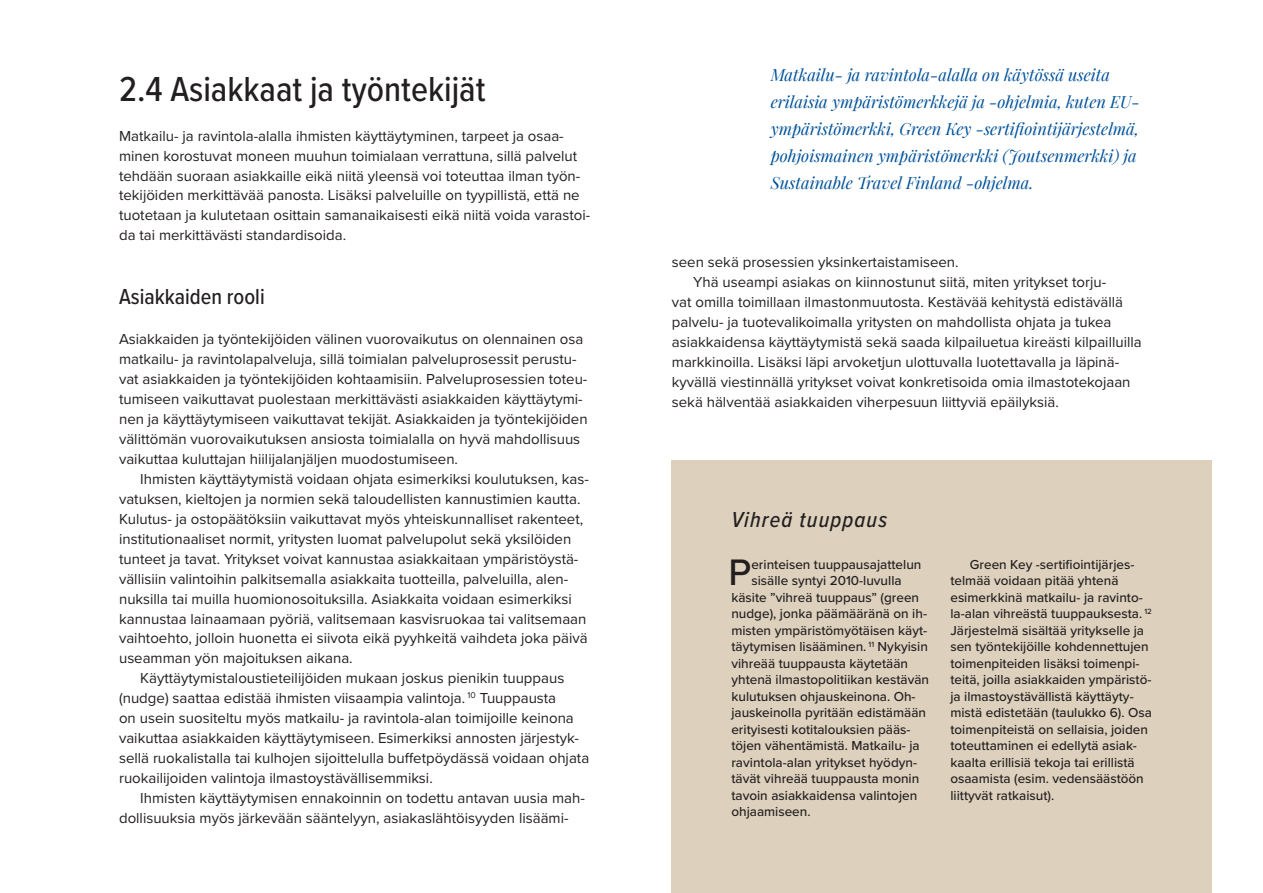
<style>
.page{position:relative;width:1263px;height:893px;background:#fff}
.page>*{position:absolute;margin:0;border:0;box-sizing:border-box;transform-origin:0 0}
.Taulukoiden_teksti_Prox_nova_9_pt_medium{font:500 38.25px "Proxima Nova";color:#231f20}
.Otsikko{font:500 36px "Proxima Nova Cond";color:#231f20}
.Väliotsikko{font:500 22.5px "Proxima Nova Cond";color:#231f20}
.Väliotsikko-2{font:italic 500 22.5px "Proxima Nova Cond";letter-spacing:.05em;color:#231f20}
.Nosto{font:italic 16.5px/27px "Playfair Display";color:#01529a}
.Leipis_Proxima_Nova{font:15px/20px "Proxima Nova";color:#231f20}
.Leipis_eka_kpl{font:15px/20px "Proxima Nova";color:#231f20}
.Taulukoiden_teksti_Prox_nova_9_pt_medium-2{font:500 13.5px/16.5px "Proxima Nova";color:#231f20}
</style>
<div class="page">
<div style="left:672px;top:460px;width:540px;height:433px;background:#ddd1bd"></div>
<p class="Otsikko" style="left:119px;top:62px;width:368px">2.4 Asiakkaat ja työntekijät</p>
<p class="Leipis_eka_kpl" style="left:119px;top:125px;width:473px">Matkailu- ja ravintola-alalla ihmisten käyttäytyminen, tarpeet ja osaa&shy;minen korostuvat moneen muuhun toimialaan verrattuna, sillä palvelut tehdään suoraan asiakkaille eikä niitä yleensä voi toteuttaa ilman työn&shy;tekijöiden merkittävää panosta. Lisäksi palveluille on tyypillistä, että ne tuotetaan ja kulutetaan osittain samanaikaisesti eikä niitä voida varastoi&shy;da tai merkittävästi standardisoida.</p>
<p class="Väliotsikko" style="left:119px;top:280px;width:147px">Asiakkaiden rooli</p>
<p class="Leipis_eka_kpl" style="left:119px;top:329px;width:470px">Asiakkaiden ja työntekijöiden välinen vuorovaikutus on olennainen osa matkailu- ja ravintolapalveluja, sillä toimialan palveluprosessit perustu&shy;vat asiakkaiden ja työntekijöiden kohtaamisiin. Palveluprosessien toteu&shy;tumiseen vaikuttavat puolestaan merkittävästi asiakkaiden käyttäytymi&shy;nen ja käyttäytymiseen vaikuttavat tekijät. Asiakkaiden ja työntekijöiden välittömän vuorovaikutuksen ansiosta toimialalla on hyvä mahdollisuus vaikuttaa kuluttajan hiilijalanjäljen muodostumiseen.</p>
<p class="Leipis_Proxima_Nova" style="left:119px;top:468px;width:471px;text-indent:21px">Ihmisten käyttäytymistä voidaan ohjata esimerkiksi koulutuksen, kas&shy;vatuksen, kieltojen ja normien sekä taloudellisten kannustimien kautta.<br>Kulutus- ja ostopäätöksiin vaikuttavat myös yhteiskunnalliset rakenteet, institutionaaliset normit, yritysten luomat palvelupolut sekä yksilöiden tunteet ja tavat. Yritykset voivat kannustaa asiakkaitaan ympäristöystä&shy;vällisiin valintoihin palkitsemalla asiakkaita tuotteilla, palveluilla, alen&shy;nuksilla tai muilla huomionosoituksilla. Asiakkaita voidaan esimerkiksi kannustaa lainaamaan pyöriä, valitsemaan kasvisruokaa tai valitsemaan vaihtoehto, jolloin huonetta ei siivota eikä pyyhkeitä vaihdeta joka päivä useamman yön majoituksen aikana.</p>
<p class="Leipis_Proxima_Nova" style="left:119px;top:668px;width:472px;text-indent:21px">Käyttäytymistaloustieteilijöiden mukaan joskus pienikin tuuppaus (nudge) saattaa edistää ihmisten viisaampia valintoja. <sup>10</sup> Tuuppausta<br>on usein suositeltu myös matkailu- ja ravintola-alan toimijoille keinona vaikuttaa asiakkaiden käyttäytymiseen. Esimerkiksi annosten järjestyk&shy;sellä ruokalistalla tai kulhojen sijoittelulla buffetpöydässä voidaan ohjata ruokailijoiden valintoja ilmastoystävällisemmiksi.</p>
<p class="Leipis_Proxima_Nova" style="left:119px;top:787px;width:467px;text-indent:21px">Ihmisten käyttäytymisen ennakoinnin on todettu antavan uusia mah&shy;dollisuuksia myös järkevään sääntelyyn, asiakaslähtöisyyden lisäämi-</p>
<p class="Nosto" style="left:771px;top:60px;width:370px">Matkailu- ja ravintola-alalla on käytössä useita erilaisia ympäristömerkkejä ja -ohjelmia, kuten EU&shy;ympäristö-merkki, Green Key -sertifiointijärjestelmä, pohjoismainen ympäristömerkki (Joutsenmerkki) ja Sustainable Travel Finland -ohjelma.</p>
<p class="Leipis_Proxima_Nova" style="left:672px;top:251px;width:288px">seen sekä prosessien yksinkertaistamiseen.</p>
<p class="Leipis_Proxima_Nova" style="left:672px;top:271px;width:471px;text-indent:21px">Yhä useampi asiakas on kiinnostunut siitä, miten yritykset torju-<br>vat omilla toimillaan ilmastonmuutosta. Kestävää kehitystä edistävällä palvelu- ja tuotevalikoimalla yritysten on mahdollista ohjata ja tukea asiakkaidensa käyttäytymistä sekä saada kilpailuetua kireästi kilpailluilla markkinoilla. Lisäksi läpi arvoketjun ulottuvalla luotettavalla ja läpinä&shy;kyvällä viestinnällä yritykset voivat konkretisoida omia ilmastotekojaan sekä hälventää asiakkaiden viherpesuun liittyviä epäilyksiä.</p>
<p class="Väliotsikko-2" style="left:731px;top:503px;width:157px">Vihreä tuuppaus</p>
<p class="Taulukoiden_teksti_Prox_nova_9_pt_medium" style="left:729px;top:544px;width:24px">P</p>
<p class="Taulukoiden_teksti_Prox_nova_9_pt_medium-2" style="left:751px;top:555px;width:171px">erinteisen tuuppausajattelun</p>
<p class="Taulukoiden_teksti_Prox_nova_9_pt_medium-2" style="left:751px;top:572px;width:152px">sisälle syntyi 2010-luvulla</p>
<p class="Taulukoiden_teksti_Prox_nova_9_pt_medium-2" style="left:731px;top:588px;width:189px">käsite ”vihreä tuuppaus” (green</p>
<p class="Taulukoiden_teksti_Prox_nova_9_pt_medium-2" style="left:731px;top:605px;width:197px">nudge), jonka päämääränä on ih-</p>
<p class="Taulukoiden_teksti_Prox_nova_9_pt_medium-2" style="left:731px;top:621px;width:197px">misten ympäristömyötäisen käyt-</p>
<p class="Taulukoiden_teksti_Prox_nova_9_pt_medium-2" style="left:731px;top:638px;width:198px">täytymisen lisääminen. <sup>11</sup> Nykyisin</p>
<p class="Taulukoiden_teksti_Prox_nova_9_pt_medium-2" style="left:731px;top:654px;width:178px">vihreää tuuppausta käytetään</p>
<p class="Taulukoiden_teksti_Prox_nova_9_pt_medium-2" style="left:731px;top:671px;width:199px">yhtenä ilmastopolitiikan kestävän</p>
<p class="Taulukoiden_teksti_Prox_nova_9_pt_medium-2" style="left:731px;top:687px;width:186px">kulutuksen ohjauskeinona. Oh-</p>
<p class="Taulukoiden_teksti_Prox_nova_9_pt_medium-2" style="left:731px;top:704px;width:196px">jauskeinolla pyritään edistämään</p>
<p class="Taulukoiden_teksti_Prox_nova_9_pt_medium-2" style="left:731px;top:720px;width:181px">erityisesti kotitalouksien pääs-</p>
<p class="Taulukoiden_teksti_Prox_nova_9_pt_medium-2" style="left:731px;top:737px;width:190px">töjen vähentämistä. Matkailu- ja</p>
<p class="Taulukoiden_teksti_Prox_nova_9_pt_medium-2" style="left:731px;top:753px;width:187px">ravintola-alan yritykset hyödyn-</p>
<p class="Taulukoiden_teksti_Prox_nova_9_pt_medium-2" style="left:731px;top:770px;width:189px">tävät vihreää tuuppausta monin</p>
<p class="Taulukoiden_teksti_Prox_nova_9_pt_medium-2" style="left:731px;top:786px;width:187px">tavoin asiakkaidensa valintojen</p>
<p class="Taulukoiden_teksti_Prox_nova_9_pt_medium-2" style="left:731px;top:803px;width:81px">ohjaamiseen.</p>
<p class="Taulukoiden_teksti_Prox_nova_9_pt_medium-2" style="left:950px;top:555px;width:203px;text-indent:19px">Green Key -sertifiointijärjes&shy;telmää voidaan pitää yhtenä esimerkkinä matkailu- ja ravinto&shy;la-alan vihreästä tuuppauksesta. <sup>12<br></sup>Järjestelmä sisältää yritykselle ja sen työntekijöille kohdennettujen toimenpiteiden lisäksi toimenpi&shy;teitä, joilla asiakkaiden ympäristö&shy;ja ilmastoystävällistä käyttäyty&shy;mistä edistetään (taulukko 6). Osa toimenpiteistä on sellaisia, joiden toteuttaminen ei edellytä asiak&shy;kaalta erillisiä tekoja tai erillistä osaamista (esim. vedensäästöön liittyvät ratkaisut).</p>
</div>
